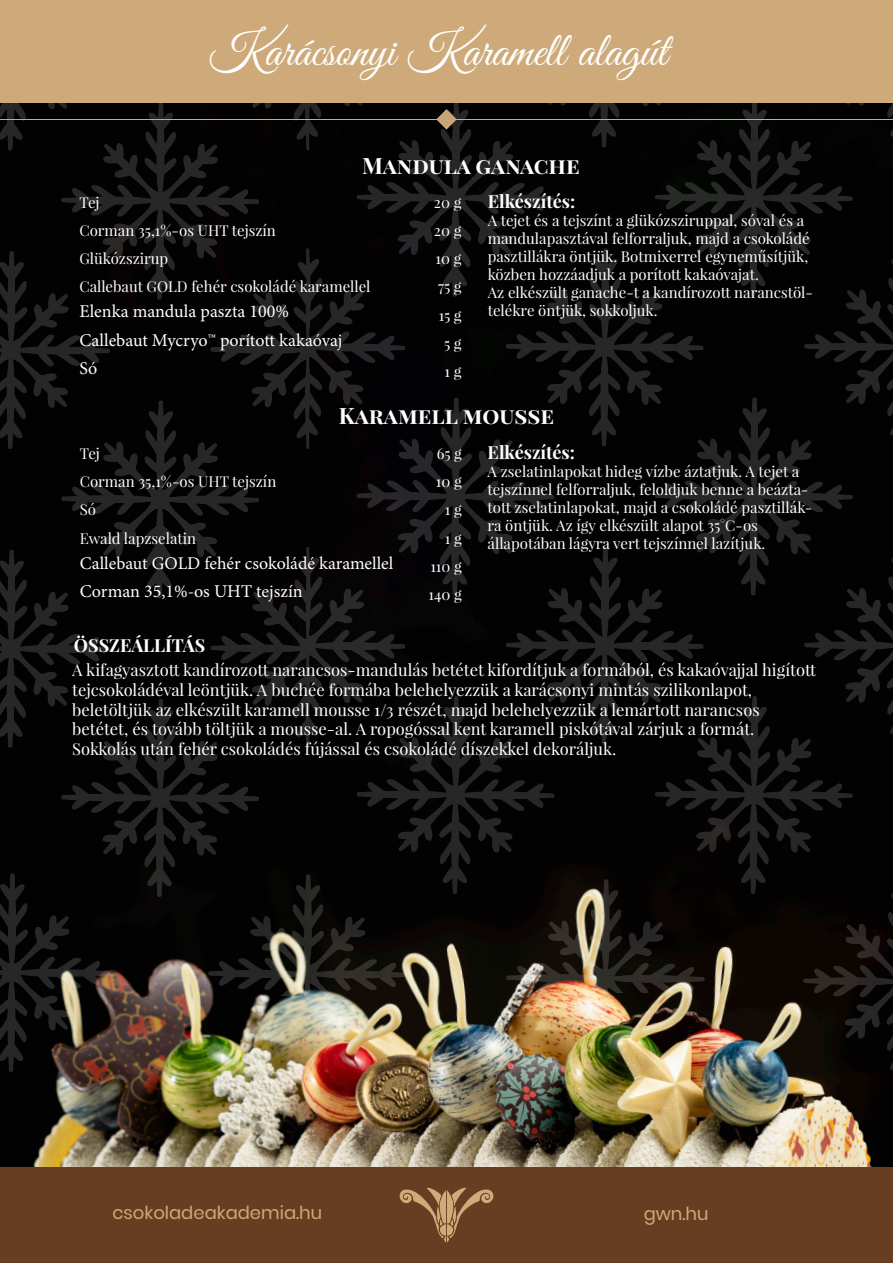
<style>
.page{position:relative;width:893px;height:1263px;background:#fff}
.page>*{position:absolute;margin:0;border:0;box-sizing:border-box;transform-origin:0 0}
.t1{font:48px "Great Vibes";color:#fff}
.t2{font:700 22.5px "Playfair Display SC";color:#fff}
.t3{font:18px "Minion Pro";color:#fff}
.t4{font:700 18px "Playfair Display";color:#fff}
.t5{font:18px "Poppins";color:#ceaa7a}
.t6{font:17.85px "Minion Pro";color:#fff}
.t7{font:16.5px/19.8px "Playfair Display";color:#fff}
.t8{font:15px/18px "Playfair Display";color:#fff}
</style>
<div class="page">
<img style="left:0;top:896px;width:893px;height:272px">
<img style="left:0;top:896px;width:111px;height:176px">
<img style="left:803px;top:896px;width:90px;height:184px">
<img style="left:208px;top:896px;width:198px;height:99px">
<img style="left:506px;top:896px;width:198px;height:97px">
<img style="left:0;top:102px;width:893px;height:794px">
<div style="left:0;top:0;width:893px;height:102px;background:#ceaa7a"></div>
<hr style="left:0;top:119px;width:893px;height:1px;background:#ceaa7a">
<div style="left:0;top:1168px;width:893px;height:95px;background:#673e22"></div>
<svg style="left:435px;top:108px;width:23px;height:23px"></svg>
<svg style="left:399px;top:1187px;width:94px;height:55px"></svg>
<p class="t1" style="left:210px;top:24px;width:459px">Karácsonyi Karamell alagút</p>
<p class="t2" style="left:362px;top:151px;width:219px">Mandula ganache</p>
<p class="t4" style="left:488px;top:190px;width:89px">Elkészítés:</p>
<p class="t8" style="left:488px;top:211px;width:327px">A tejet és a tejszínt a glükózsziruppal, sóval és a mandulapasztával felforraljuk, majd a csokoládé pasztillákra öntjük. Botmixerrel egyneműsítjük, közben hozzáadjuk a porított kakaóvajat.<br>Az elkészült ganache-t a kandírozott narancstöl&shy;telékre öntjük, sokkoljuk.</p>
<p class="t8" style="left:79px;top:193px;width:22px">Tej</p>
<p class="t8" style="left:434px;top:193px;width:29px">20 g</p>
<p class="t8" style="left:79px;top:221px;width:198px">Corman 35,1%-os UHT tejszín</p>
<p class="t8" style="left:434px;top:221px;width:29px">20 g</p>
<p class="t8" style="left:79px;top:249px;width:91px">Glükózszirup</p>
<p class="t8" style="left:436px;top:249px;width:28px">10 g</p>
<p class="t8" style="left:79px;top:278px;width:293px">Callebaut GOLD fehér csokoládé karamellel</p>
<p class="t8" style="left:438px;top:278px;width:25px">75 g</p>
<p class="t3" style="left:79px;top:300px;width:211px">Elenka mandula paszta 100%</p>
<p class="t8" style="left:439px;top:306px;width:24px">15 g</p>
<p class="t3" style="left:79px;top:328px;width:265px">Callebaut Mycryo™ porított kakaóvaj</p>
<p class="t8" style="left:444px;top:334px;width:19px">5 g</p>
<p class="t3" style="left:79px;top:356px;width:19px">Só</p>
<p class="t8" style="left:445px;top:362px;width:19px">1 g</p>
<p class="t2" style="left:339px;top:401px;width:217px">Karamell mousse</p>
<p class="t8" style="left:80px;top:444px;width:22px">Tej</p>
<p class="t8" style="left:437px;top:444px;width:27px">65 g</p>
<p class="t8" style="left:80px;top:472px;width:198px">Corman 35,1%-os UHT tejszín</p>
<p class="t8" style="left:436px;top:472px;width:28px">10 g</p>
<p class="t8" style="left:80px;top:501px;width:18px">Só</p>
<p class="t8" style="left:445px;top:501px;width:19px">1 g</p>
<p class="t8" style="left:80px;top:529px;width:118px">Ewald lapzselatin</p>
<p class="t8" style="left:445px;top:529px;width:19px">1 g</p>
<p class="t6" style="left:80px;top:551px;width:315px">Callebaut GOLD fehér csokoládé karamellel</p>
<p class="t8" style="left:430px;top:557px;width:33px">110 g</p>
<p class="t3" style="left:80px;top:579px;width:224px">Corman 35,1%-os UHT tejszín</p>
<p class="t8" style="left:429px;top:585px;width:35px">140 g</p>
<p class="t4" style="left:74px;top:634px;width:133px">ÖSSZEÁLLÍTÁS</p>
<p class="t4" style="left:488px;top:441px;width:89px">Elkészítés:</p>
<p class="t8" style="left:488px;top:463px;width:326px">A zselatinlapokat hideg vízbe áztatjuk. A tejet a tejszínnel felforraljuk, feloldjuk benne a beázta&shy;tott zselatinlapokat, majd a csokoládé pasztillák&shy;ra öntjük. Az így elkészült alapot 35°C-os állapotában lágyra vert tejszínnel lazítjuk.</p>
<p class="t7" style="left:72px;top:660px;width:745px">A kifagyasztott kandírozott narancsos-mandulás betétet kifordítjuk a formából, és kakaóvajjal higított tejcsokoládéval leöntjük. A buchée formába belehelyezzük a karácsonyi mintás szilikonlapot, beletöltjük az elkészült karamell mousse 1/3 részét, majd belehelyezzük a lemártott narancsos betétet, és tovább töltjük a mousse-al. A ropogóssal kent karamell piskótával zárjuk a formát.<br>Sokkolás után fehér csokoládés fújással és csokoládé díszekkel dekoráljuk.</p>
<p class="t5" style="left:112px;top:1202px;width:211px">csokoladeakademia.hu</p>
<p class="t5" style="left:644px;top:1203px;width:66px">gwn.hu</p>
</div>
